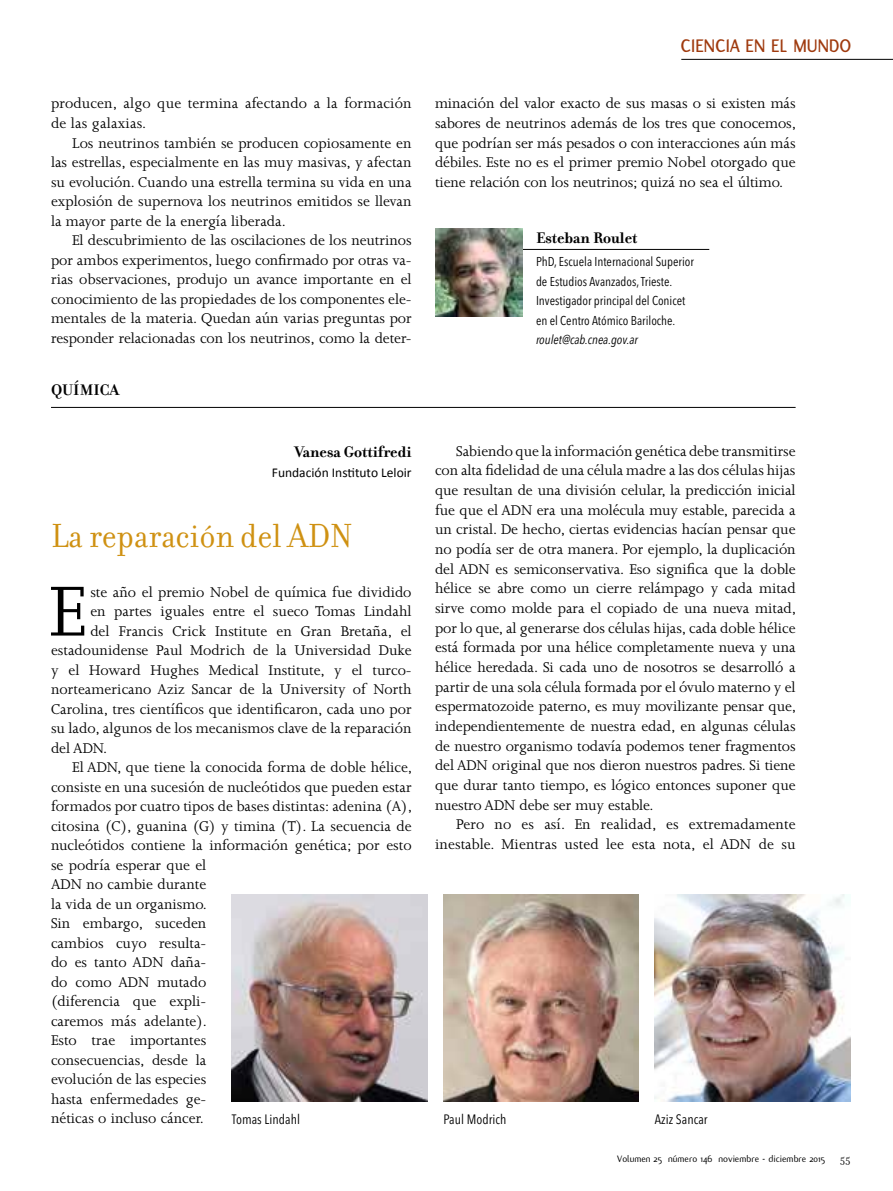
<style>
.page{position:relative;width:893px;height:1191px;background:#fff}
.page>*{position:absolute;margin:0;border:0;box-sizing:border-box;transform-origin:0 0}
.t1{font:81.3px "Joanna MT Std";color:#000}
.t2{font:36px "Filosofia";color:#cf9112;scale:.95 1}
.t3{font:700 19.5px "Flux";letter-spacing:.01em;color:#9f3a0e;scale:.95 1}
.t4{font:700 16.5px "Filosofia";color:#000}
.t5{font:16.2px/19.6px "Joanna MT Std";color:#000;text-align:justify}
.t6{font:condensed 13.5px "Avenir Next LT Pro";letter-spacing:.005em;color:#000}
.t7{font:13.5px "Calibri";color:#000}
.t8{font:condensed 12.75px/19.5px "Avenir Next LT Pro";color:#000}
.t9{font:italic condensed 12.75px "Avenir Next LT Pro";color:#000}
.t10{font:11.25px "Filosofia";color:#000}
.t11{font:10.2px "Flux";color:#000}
</style>
<div class="page">
<hr style="left:515px;top:249px;width:194px;height:1px;background:#000">
<img style="left:435px;top:229px;width:88px;height:87px">
<hr style="left:51px;top:407px;width:745px;height:1px;background:#000">
<img style="left:232px;top:894px;width:195px;height:207px">
<img style="left:443px;top:894px;width:196px;height:207px">
<img style="left:655px;top:894px;width:195px;height:207px">
<hr style="left:681px;top:59px;width:212px;height:1px;background:#000">
<p class="t5" style="left:51px;top:94px;width:362px">producen, algo que termina afectando a la formación de las galaxias.</p>
<p class="t5" style="left:51px;top:133px;width:362px;text-indent:21px">Los neutrinos también se producen copiosamente en las estrellas, especialmente en las muy masivas, y afectan su evolución. Cuando una estrella termina su vida en una explosión de supernova los neutrinos emitidos se llevan la mayor parte de la energía liberada.</p>
<p class="t5" style="left:51px;top:231px;width:362px;text-indent:21px">El descubrimiento de las oscilaciones de los neutrinos por ambos experimentos, luego confirmado por otras va&shy;rias observaciones, produjo un avance importante en el conocimiento de las propiedades de los componentes ele&shy;mentales de la materia. Quedan aún varias preguntas por responder relacionadas con los neutrinos, como la deter-</p>
<p class="t4" style="left:51px;top:380px;width:53px">QUÍMICA</p>
<p class="t3" style="left:681px;top:35px;width:181px">CIENCIA EN EL MUNDO</p>
<p class="t5" style="left:435px;top:94px;width:363px">minación del valor exacto de sus masas o si existen más sabores de neutrinos además de los tres que conocemos, que podrían ser más pesados o con interacciones aún más débiles. Este no es el primer premio Nobel otorgado que tiene relación con los neutrinos; quizá no sea el último.</p>
<p class="t4" style="left:536px;top:228px;width:103px">Esteban Roulet</p>
<p class="t8" style="left:536px;top:252px;width:159px">PhD, Escuela Internacional Superior de Estudios Avanzados, Trieste.<br>Investigador principal del Conicet en el Centro Atómico Bariloche.</p>
<p class="t9" style="left:536px;top:332px;width:103px">roulet@cab.cnea.gov.ar</p>
<p class="t5" style="left:435px;top:441px;width:363px;text-indent:21px">Sabiendo que la información genética debe transmitirse con alta fidelidad de una célula madre a las dos células hijas que resultan de una división celular, la predicción inicial fue que el ADN era una molécula muy estable, parecida a un cristal. De hecho, ciertas evidencias hacían pensar que no podía ser de otra manera. Por ejemplo, la duplicación del ADN es semiconservativa. Eso significa que la doble hélice se abre como un cierre relámpago y cada mitad sirve como molde para el copiado de una nueva mitad, por lo que, al generarse dos células hijas, cada doble hélice está formada por una hélice completamente nueva y una hélice heredada. Si cada uno de nosotros se desarrolló a partir de una sola célula formada por el óvulo materno y el espermatozoide paterno, es muy movilizante pensar que, independientemente de nuestra edad, en algunas células de nuestro organismo todavía podemos tener fragmentos del ADN original que nos dieron nuestros padres. Si tiene que durar tanto tiempo, es lógico entonces suponer que nuestro ADN debe ser muy estable.</p>
<p class="t5" style="left:435px;top:814px;width:362px;text-align:right">Pero no es así. En realidad, es extremadamente inestable. Mientras usted lee esta nota, el ADN de su</p>
<p class="t4" style="left:294px;top:442px;width:119px">Vanesa Gottifredi</p>
<p class="t7" style="left:272px;top:464px;width:141px">Fundación Instituto Leloir</p>
<h2 class="t2" style="left:51px;top:516px;width:274px">La reparación del adn</h2>
<h1 class="t1" style="left:49px;top:567px;width:39px">E</h1>
<p class="t5" style="left:90px;top:582px;width:323px">ste año el premio Nobel de química fue dividido</p>
<p class="t5" style="left:90px;top:601px;width:323px">en partes iguales entre el sueco Tomas Lindahl</p>
<p class="t5" style="left:90px;top:621px;width:323px">del Francis Crick Institute en Gran Bretaña, el</p>
<p class="t5" style="left:51px;top:640px;width:362px">estadounidense Paul Modrich de la Universidad Duke</p>
<p class="t5" style="left:51px;top:660px;width:362px">y el Howard Hughes Medical Institute, y el turco-</p>
<p class="t5" style="left:51px;top:679px;width:362px">norteamericano Aziz Sancar de la University of North</p>
<p class="t5" style="left:51px;top:699px;width:362px">Carolina, tres científicos que identificaron, cada uno por</p>
<p class="t5" style="left:51px;top:718px;width:362px">su lado, algunos de los mecanismos clave de la reparación</p>
<p class="t5" style="left:51px;top:738px;width:58px">del ADN.</p>
<p class="t5" style="left:72px;top:757px;width:341px">El ADN, que tiene la conocida forma de doble hélice,</p>
<p class="t5" style="left:51px;top:777px;width:362px">consiste en una sucesión de nucleótidos que pueden estar</p>
<p class="t5" style="left:51px;top:796px;width:363px">formados por cuatro tipos de bases distintas: adenina (A),</p>
<p class="t5" style="left:51px;top:816px;width:362px">citosina (C), guanina (G) y timina (T). La secuencia de</p>
<p class="t5" style="left:51px;top:835px;width:362px">nucleótidos contiene la información genética; por esto</p>
<p class="t5" style="left:51px;top:855px;width:157px">se podría esperar que el</p>
<p class="t5" style="left:51px;top:874px;width:157px">ADN no cambie durante</p>
<p class="t5" style="left:51px;top:894px;width:157px">la vida de un organismo.</p>
<p class="t5" style="left:51px;top:913px;width:157px">Sin embargo, suceden</p>
<p class="t5" style="left:51px;top:933px;width:157px">cambios cuyo resulta-</p>
<p class="t5" style="left:51px;top:952px;width:157px">do es tanto ADN daña-</p>
<p class="t5" style="left:51px;top:972px;width:157px">do como ADN mutado</p>
<p class="t5" style="left:51px;top:991px;width:157px">(diferencia que expli-</p>
<p class="t5" style="left:51px;top:1011px;width:157px">caremos más adelante).</p>
<p class="t5" style="left:51px;top:1030px;width:157px">Esto trae importantes</p>
<p class="t5" style="left:51px;top:1050px;width:157px">consecuencias, desde la</p>
<p class="t5" style="left:51px;top:1069px;width:157px">evolución de las especies</p>
<p class="t5" style="left:51px;top:1089px;width:157px">hasta enfermedades ge-</p>
<p class="t5" style="left:51px;top:1108px;width:154px">néticas o incluso cáncer.</p>
<p class="t6" style="left:232px;top:1111px;width:70px">Tomas Lindahl</p>
<p class="t6" style="left:443px;top:1111px;width:65px">Paul Modrich</p>
<p class="t6" style="left:655px;top:1111px;width:54px">Aziz Sancar</p>
<p class="t11" style="left:617px;top:1153px;width:209px">Volumen 25 número 146 noviembre - diciembre 2015</p>
<p class="t10" style="left:840px;top:1152px;width:12px">55</p>
</div>
